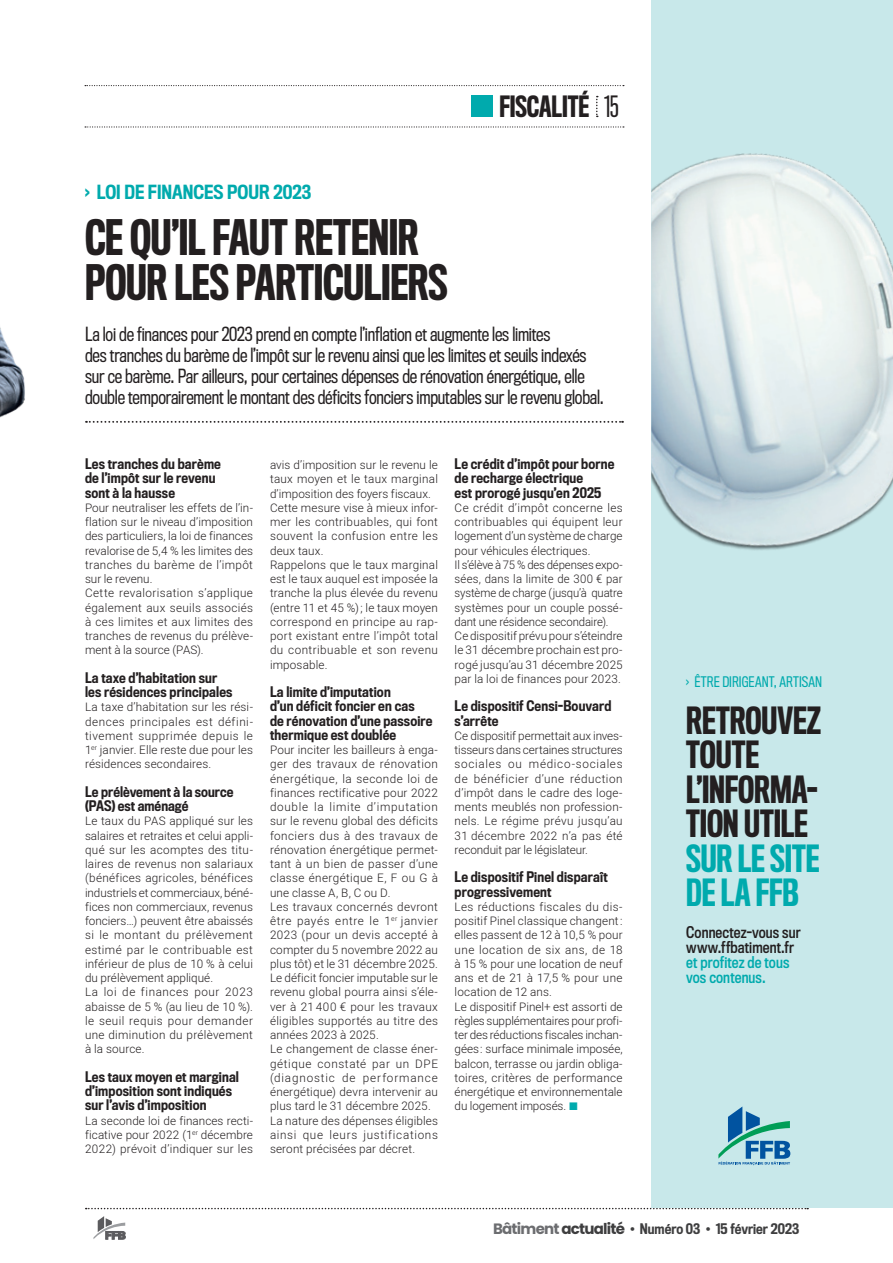
<style>
.page{position:relative;width:893px;height:1263px;background:#fff}
.page>*{position:absolute;margin:0;border:0;box-sizing:border-box;transform-origin:0 0}
.TITRE_2__article{font:500 45px/45px "Titling Gothic FB Comp";letter-spacing:-.005em;color:#231f20}
.EXERGUE_1__article{font:500 34.5px/34.5px "Titling Gothic FB Comp";letter-spacing:-.005em;color:#231f20}
.TITRE_droite__header{font:500 27px "Titling Gothic FB Comp";letter-spacing:-.005em;color:#231f20}
.CHAPO__article{font:18px/21px "Titling Gothic FB Cond";letter-spacing:-.01em;color:#231f20}
.SURTITRE__article{font:500 18px "Titling Gothic FB Cond";color:#00aaad}
.EXERGUE_1__article-2{font:15px/15px "Titling Gothic FB Cond Standard";letter-spacing:.01em;color:#231f20}
.INTERTITRE_3__articl{font:500 13.5px/14.2px "Titling Gothic FB Cond";letter-spacing:.015em;color:#231f20}
.TEXTE__article{font:500 13.5px/14.2px "Titling Gothic FB Cond";letter-spacing:.015em;color:#231f20}
.t1{font:500 13.5px "Titling Gothic FB Cond";color:#3e3e3f}
.EXERGUE_1__article-3{font:13.5px "Titling Gothic FB Cond";letter-spacing:.01em;color:#00aaad}
.TEXTE__article-2{font:300 11.7px/14.2px "Heebo";letter-spacing:.015em;color:#231f20;text-align:justify}
.s1{font-weight:400}
.s2{color:#00aaad}
.s3{font-family:"Poppins";font-weight:700;font-size:15px;color:#6c6d70}
.s4{font-family:"Poppins";font-weight:700;font-size:15px}
.s5{font-family:"Poppins";font-weight:400;font-size:15px}
</style>
<div class="page">
<svg style="left:86px;top:1208px;width:722px;height:1px"></svg>
<svg style="left:93px;top:1216px;width:33px;height:23px"></svg>
<svg style="left:86px;top:421px;width:537px;height:2px"></svg>
<svg style="left:85px;top:126px;width:539px;height:2px"></svg>
<svg style="left:85px;top:85px;width:539px;height:1px"></svg>
<div style="left:471px;top:96px;width:22px;height:21px;background:#00aaad"></div>
<svg style="left:596px;top:96px;width:2px;height:21px"></svg>
<div style="left:651px;top:0;width:242px;height:1208px;background:#c8e8ea"></div>
<img style="left:651px;top:153px;width:242px;height:397px">
<svg style="left:718px;top:1106px;width:72px;height:59px"></svg>
<img style="left:0;top:327px;width:25px;height:91px">
<p class="TITRE_droite__header" style="left:499px;top:91px;width:121px">FISCALITÉ <span class="s1">15</span></p>
<p class="SURTITRE__article" style="left:85px;top:181px;width:228px">› LOI DE FINANCES POUR 2023</p>
<p class="TITRE_2__article" style="left:85px;top:217px;width:364px">CE QU’IL FAUT RETENIR<br>POUR LES PARTICULIERS</p>
<p class="CHAPO__article" style="left:85px;top:324px;width:520px">La loi de finances pour 2023 prend en compte l’inflation et augmente les limites<br>des tranches du barème de l’impôt sur le revenu ainsi que les limites et seuils indexés sur ce barème. Par ailleurs, pour certaines dépenses de rénovation énergétique, elle double temporairement le montant des déficits fonciers imputables sur le revenu global.</p>
<p class="INTERTITRE_3__articl" style="left:85px;top:457px;width:137px">Les tranches du barème de l’impôt sur le revenu sont à la hausse</p>
<p class="TEXTE__article-2" style="left:85px;top:500px;width:169px">Pour neutraliser les effets de l’in&shy;flation sur le niveau d’imposition des particuliers, la loi de finances revalorise de 5,4 % les limites des tranches du barème de l’impôt sur le revenu.</p>
<p class="TEXTE__article-2" style="left:85px;top:586px;width:169px">Cette revalorisation s’applique également aux seuils associés à ces limites et aux limites des tranches de revenus du prélève&shy;ment à la source (PAS).</p>
<p class="INTERTITRE_3__articl" style="left:85px;top:671px;width:149px">La taxe d’habitation sur les résidences principales</p>
<p class="TEXTE__article-2" style="left:85px;top:700px;width:169px">La taxe d’habitation sur les rési&shy;dences principales est défini&shy;tivement supprimée depuis le 1<sup>er</sup> janvier. Elle reste due pour les résidences secondaires.</p>
<p class="INTERTITRE_3__articl" style="left:85px;top:785px;width:150px">Le prélèvement à la source (PAS) est aménagé</p>
<p class="TEXTE__article-2" style="left:85px;top:814px;width:169px">Le taux du PAS appliqué sur les salaires et retraites et celui appli&shy;qué sur les acomptes des titu&shy;laires de revenus non salariaux (bénéfices agricoles, bénéfices industriels et commerciaux, béné&shy;fices non commerciaux, revenus fonciers…) peuvent être abaissés si le montant du prélèvement estimé par le contribuable est inférieur de plus de 10 % à celui du prélèvement appliqué.</p>
<p class="TEXTE__article-2" style="left:85px;top:985px;width:169px">La loi de finances pour 2023 abaisse de 5 % (au lieu de 10 %). le seuil requis pour demander une diminution du prélèvement à la source.</p>
<p class="TEXTE__article" style="left:85px;top:1070px;width:155px">Les taux moyen et marginal d’imposition sont indiqués sur l’avis d’imposition</p>
<p class="TEXTE__article-2" style="left:85px;top:1113px;width:169px">La seconde loi de finances recti&shy;ficative pour 2022 (1<sup>er</sup> décembre 2022) prévoit d’indiquer sur les</p>
<p class="TEXTE__article-2" style="left:270px;top:458px;width:169px">avis d’imposition sur le revenu le taux moyen et le taux marginal d’imposition des foyers fiscaux.</p>
<p class="TEXTE__article-2" style="left:270px;top:500px;width:169px">Cette mesure vise à mieux infor&shy;mer les contribuables, qui font souvent la confusion entre les deux taux.</p>
<p class="TEXTE__article-2" style="left:270px;top:557px;width:169px">Rappelons que le taux marginal est le taux auquel est imposée la tranche la plus élevée du revenu (entre 11 et 45 %); le taux moyen correspond en principe au rap&shy;port existant entre l’impôt total du contribuable et son revenu imposable.</p>
<p class="INTERTITRE_3__articl" style="left:270px;top:685px;width:164px">La limite d’imputation<br>d’un déficit foncier en cas<br>de rénovation d’une passoire thermique est doublée</p>
<p class="TEXTE__article-2" style="left:270px;top:743px;width:169px">Pour inciter les bailleurs à enga&shy;ger des travaux de rénovation énergétique, la seconde loi de finances rectificative pour 2022 double la limite d’imputation sur le revenu global des déficits fonciers dus à des travaux de rénovation énergétique permet&shy;tant à un bien de passer d’une classe énergétique E, F ou G à une classe A, B, C ou D.</p>
<p class="TEXTE__article-2" style="left:270px;top:899px;width:169px">Les travaux concernés devront être payés entre le 1<sup>er</sup> janvier 2023 (pour un devis accepté à compter du 5 novembre 2022 au plus tôt) et le 31 décembre 2025.</p>
<p class="TEXTE__article-2" style="left:270px;top:971px;width:169px">Le déficit foncier imputable sur le revenu global pourra ainsi s’éle&shy;ver à 21 400 € pour les travaux éligibles supportés au titre des années 2023 à 2025.</p>
<p class="TEXTE__article-2" style="left:270px;top:1042px;width:169px">Le changement de classe éner&shy;gétique constaté par un DPE (diagnostic de performance énergétique) devra intervenir au plus tard le 31 décembre 2025.</p>
<p class="TEXTE__article-2" style="left:270px;top:1113px;width:169px">La nature des dépenses éligibles ainsi que leurs justifications seront précisées par décret.</p>
<p class="INTERTITRE_3__articl" style="left:455px;top:457px;width:161px">Le crédit d’impôt pour borne de recharge électrique<br>est prorogé jusqu’en 2025</p>
<p class="TEXTE__article-2" style="left:455px;top:500px;width:169px">Ce crédit d’impôt concerne les contribuables qui équipent leur logement d’un système de charge pour véhicules électriques.</p>
<p class="TEXTE__article-2" style="left:455px;top:557px;width:169px">Il s’élève à 75 % des dépenses expo&shy;sées, dans la limite de 300 € par système de charge (jusqu’à quatre systèmes pour un couple possé&shy;dant une résidence secondaire).</p>
<p class="TEXTE__article-2" style="left:455px;top:629px;width:169px">Ce dispositif prévu pour s’éteindre le 31 décembre prochain est pro&shy;rogé jusqu’au 31 décembre 2025 par la loi de finances pour 2023.</p>
<p class="INTERTITRE_3__articl" style="left:455px;top:699px;width:158px">Le dispositif Censi-Bouvard s’arrête</p>
<p class="TEXTE__article-2" style="left:455px;top:728px;width:169px">Ce dispositif permettait aux inves&shy;tisseurs dans certaines structures sociales ou médico-sociales de bénéficier d’une réduction d’impôt dans le cadre des loge&shy;ments meublés non profession&shy;nels. Le régime prévu jusqu’au 31 décembre 2022 n’a pas été reconduit par le législateur.</p>
<p class="INTERTITRE_3__articl" style="left:455px;top:870px;width:155px">Le dispositif Pinel disparaît progressivement</p>
<p class="TEXTE__article-2" style="left:455px;top:899px;width:169px">Les réductions fiscales du dis&shy;positif Pinel classique changent: elles passent de 12 à 10,5 % pour une location de six ans, de 18 à 15 % pour une location de neuf ans et de 21 à 17,5 % pour une location de 12 ans.</p>
<p class="TEXTE__article-2" style="left:455px;top:999px;width:169px">Le dispositif Pinel+ est assorti de règles supplémentaires pour profi&shy;ter des réductions fiscales inchan&shy;gées: surface minimale imposée, balcon, terrasse ou jardin obliga&shy;toires, critères de performance énergétique et environnementale du logement imposés.</p>
<p class="EXERGUE_1__article-3" style="left:686px;top:673px;width:138px">› ÊTRE DIRIGEANT, ARTISAN</p>
<p class="EXERGUE_1__article" style="left:686px;top:704px;width:136px">RETROUVEZ<br>TOUTE<br>L’INFORMA-<br>TION UTILE<br><span class="s2">SUR LE SITE<br>DE LA FFB</span></p>
<p class="EXERGUE_1__article-2" style="left:686px;top:925px;width:116px">Connectez-vous sur www.ffbatiment.fr <span class="s2">et profitez de tous vos contenus.</span></p>
<p class="t1" style="left:493px;top:1220px;width:308px"><span class="s3">Bâtiment</span> <span class="s4">actualité</span> <span class="s5">•</span> Numéro 03 <span class="s5">•</span> 15 février 2023</p>
</div>
